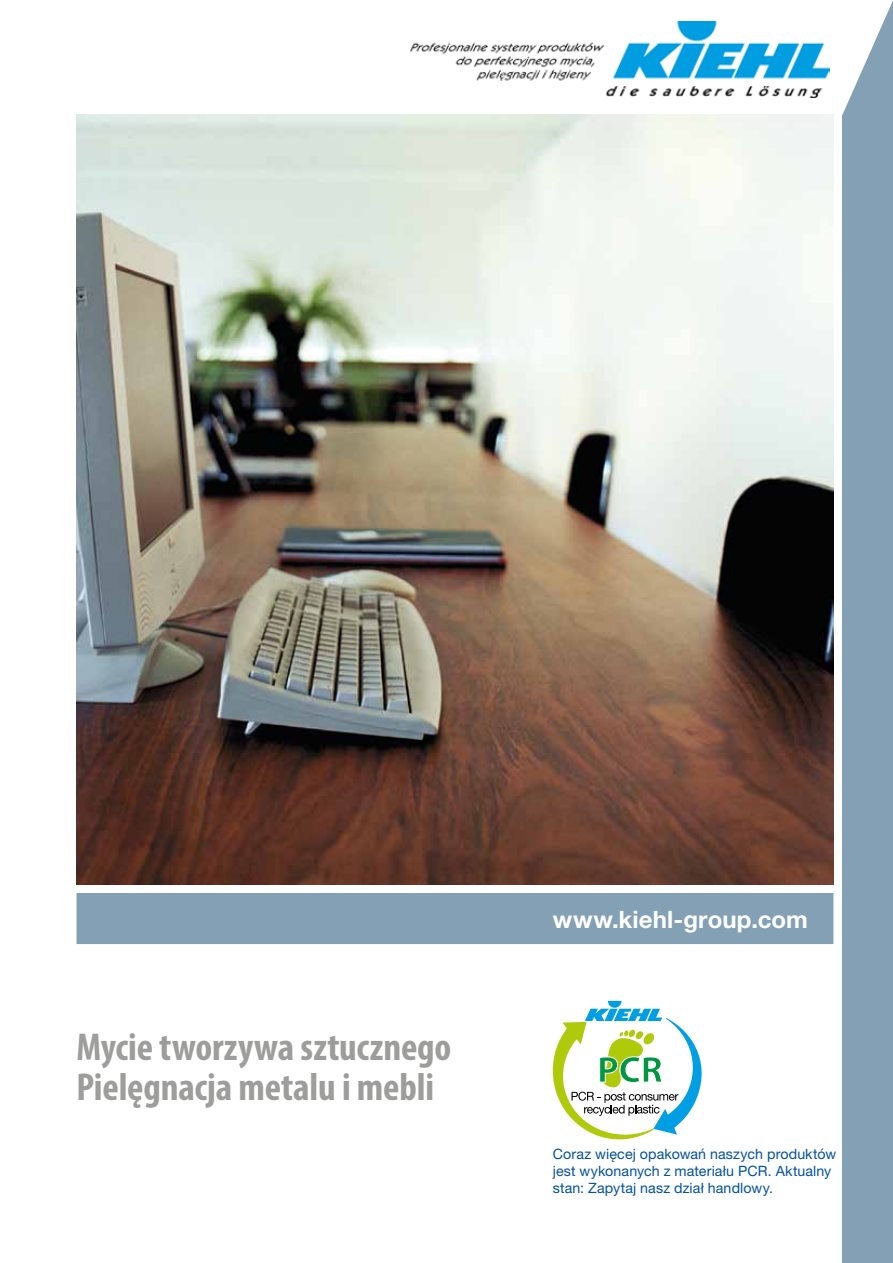
<style>
.page{position:relative;width:893px;height:1263px;background:#fff}
.page>*{position:absolute;margin:0;border:0;box-sizing:border-box;transform-origin:0 0}
.t1{font:700 condensed 39px/40.5px "Myriad Pro";letter-spacing:-.005em;color:#9d9d9c}
.t2{font:700 24px "Helvetica Neue World 75";letter-spacing:.005em;color:#fff}
.t3{font:14.25px/17.1px "Helvetica Neue World 55 Roman";letter-spacing:.01em;color:#04529d}
</style>
<div class="page">
<div style="left:842px;top:1px;width:51px;height:1262px;background:#83a0b4"></div>
<div style="left:77px;top:893px;width:756px;height:51px;background:#83a0b4"></div>
<img style="left:77px;top:115px;width:756px;height:769px">
<div style="left:604px;top:999px;width:62px;height:21px;border:1px solid #fff"></div>
<svg style="left:553px;top:1001px;width:149px;height:138px"></svg>
<img style="left:410px;top:21px;width:420px;height:77px">
<h1 class="t1" style="left:77px;top:1026px;width:376px">Mycie tworzywa sztucznego<br>Pielęgnacja metalu i mebli</h1>
<h2 class="t2" style="left:553px;top:906px;width:257px">www.kiehl-group.com</h2>
<p class="t3" style="left:553px;top:1145px;width:285px">Coraz więcej opakowań naszych produktów jest wykonanych z materiału PCR. Aktualny stan: Zapytaj nasz dział handlowy.</p>
</div>
